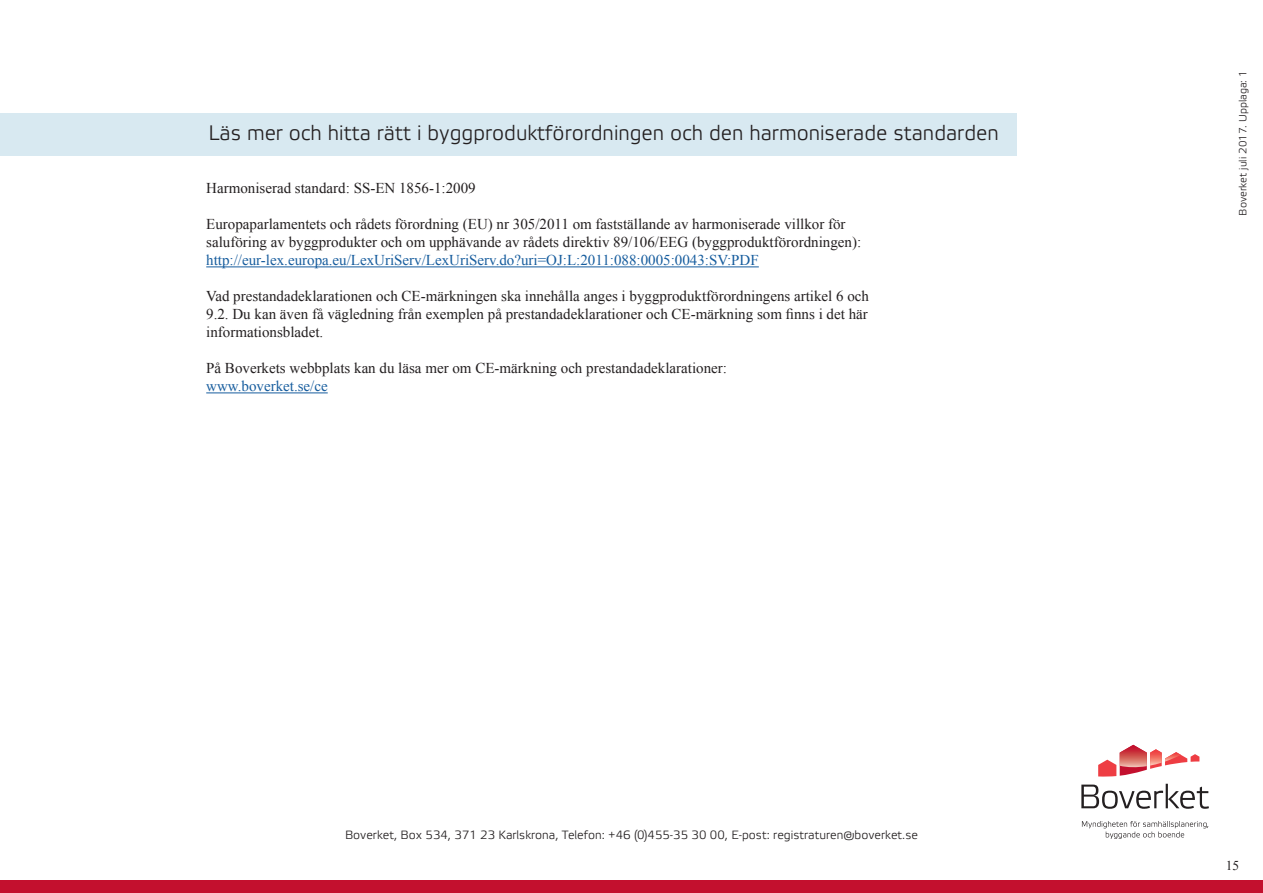
<style>
.page{position:relative;width:1263px;height:893px;background:#fff}
.page>*{position:absolute;margin:0;border:0;box-sizing:border-box;transform-origin:0 0}
.t1{font:300 21px "Etelka";color:#231f20}
.t2{font:15px/18px "Times New Roman";color:#231f20}
.t3{font:15px "Times New Roman";color:#175d9e}
.t4{font:13.5px "Times New Roman";color:#231f20}
.t5{font:300 12px "Etelka";color:#231f20}
.t6{font:300 10.5px "Etelka";color:#231f20}
</style>
<div class="page">
<div style="left:0;top:113px;width:1016px;height:43px;background:#d8e9f1"></div>
<svg style="left:1082px;top:821px;width:126px;height:18px"></svg>
<svg style="left:1081px;top:784px;width:128px;height:25px"></svg>
<svg style="left:1098px;top:745px;width:101px;height:32px"></svg>
<hr style="left:206px;top:267px;width:553px;height:1px;background:#175d9e">
<hr style="left:206px;top:393px;width:122px;height:1px;background:#175d9e">
<div style="left:0;top:880px;width:1263px;height:13px;background:#c3102e"></div>
<h1 class="t1" style="left:208px;top:120px;width:792px">Läs mer och hitta rätt i byggproduktförordningen och den harmoniserade standarden</h1>
<p class="t2" style="left:206px;top:179px;width:271px">Harmoniserad standard: SS-EN 1856-1:2009</p>
<p class="t2" style="left:206px;top:215px;width:656px">Europaparlamentets och rådets förordning (EU) nr 305/2011 om fastställande av harmoniserade villkor för saluföring av byggprodukter och om upphävande av rådets direktiv 89/106/EEG (byggproduktförordningen):</p>
<p class="t3" style="left:206px;top:250px;width:554px">http://eur-lex.europa.eu/LexUriServ/LexUriServ.do?uri=OJ:L:2011:088:0005:0043:SV:PDF</p>
<p class="t2" style="left:206px;top:287px;width:664px;text-align:justify">Vad prestandadeklarationen och CE-märkningen ska innehålla anges i byggproduktförordningens artikel 6 och 9.2. Du kan även få vägledning från exemplen på prestandadeklarationer och CE-märkning som finns i det här informationsbladet.</p>
<p class="t2" style="left:206px;top:359px;width:522px">På Boverkets webbplats kan du läsa mer om CE-märkning och prestandadeklarationer:</p>
<p class="t3" style="left:206px;top:376px;width:123px">www.boverket.se/ce</p>
<p class="t5" style="left:345px;top:828px;width:574px">Boverket, Box 534, 371 23 Karlskrona, Telefon: +46 (0)455-35 30 00, E-post: registraturen@boverket.se</p>
<p class="t6" style="left:1237px;top:216px;width:147px;rotate:-90deg">Boverket juli 2017. Upplaga: 1</p>
<p class="t4" style="left:1226px;top:856px;width:15px">15</p>
</div>
